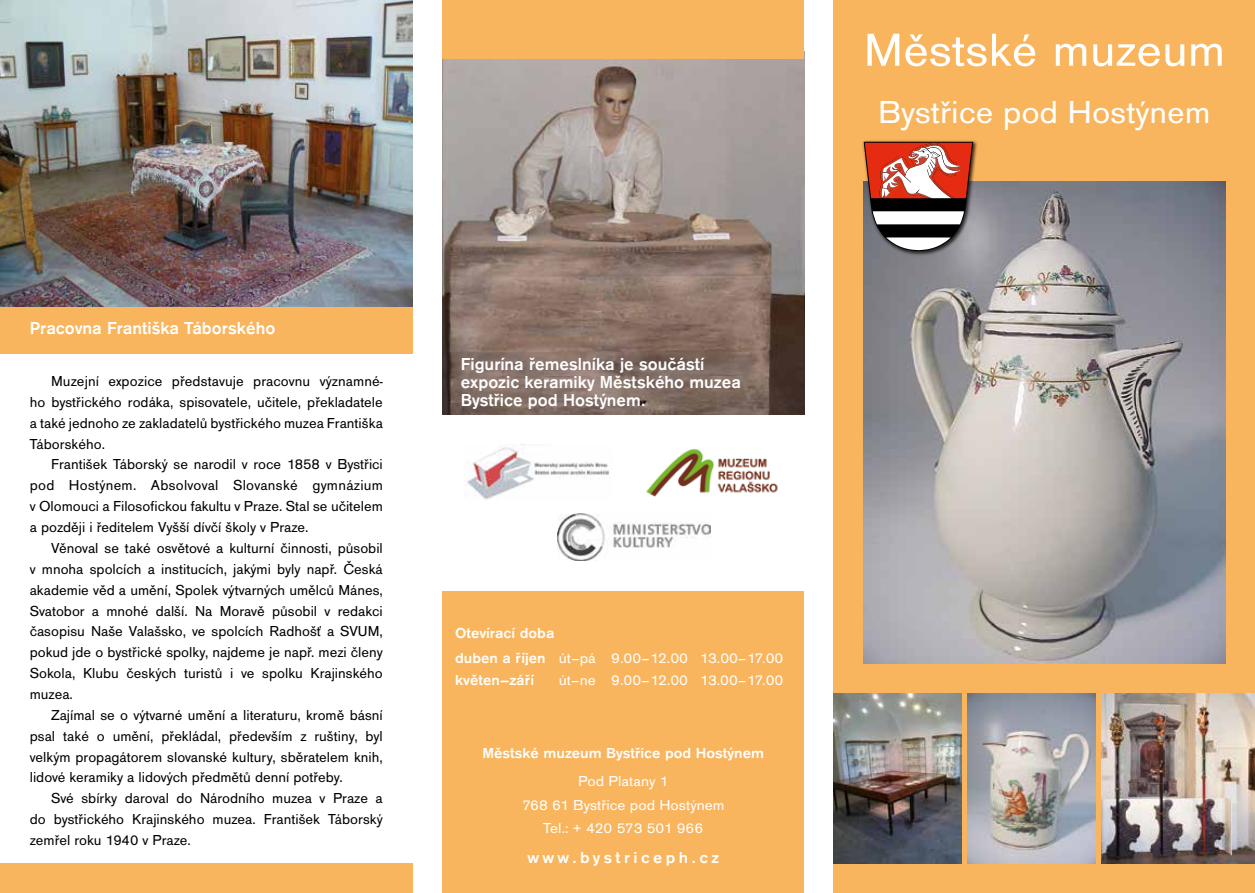
<style>
.page{position:relative;width:1255px;height:893px;background:#fff}
.page>*{position:absolute;margin:0;border:0;box-sizing:border-box;transform-origin:0 0}
.t1{font:48px "Accius TCE";color:#fff;scale:1.05 1}
.t2{font:33px "Accius TCE";color:#fff;scale:1.05 1}
.t3{font:500 18px/18px "Accius TCE";color:#fff}
.t4{font:500 16.5px "Accius TCE";letter-spacing:.2em;color:#fff;scale:1.05 1}
.t5{font:15px/20.9px "Accius TCE";color:#000;text-align:justify}
.t6{font:15px/23.4px "Accius TCE";color:#fff;text-align:center;scale:1.05 1}
.t7{font:500 15px "Accius TCE";color:#fff;scale:1.05 1}
.s1{font-weight:500}
</style>
<div class="page">
<img style="left:442px;top:58px;width:362px;height:357px">
<img style="left:0;top:0;width:412px;height:307px">
<div style="left:833px;top:0;width:421px;height:893px;background:#f9b55e"></div>
<div style="left:442px;top:0;width:362px;height:58px;background:#f9b55e"></div>
<div style="left:0;top:863px;width:412px;height:30px;background:#f9b55e"></div>
<div style="left:0;top:307px;width:412px;height:47px;background:#f9b55e"></div>
<div style="left:442px;top:591px;width:362px;height:302px;background:#f9b55e"></div>
<img style="left:863px;top:181px;width:362px;height:482px">
<img style="left:862px;top:140px;width:117px;height:117px">
<svg style="left:863px;top:142px;width:110px;height:109px;background:#a26c64"></svg>
<img style="left:833px;top:693px;width:128px;height:170px">
<img style="left:967px;top:693px;width:128px;height:170px">
<img style="left:1101px;top:693px;width:153px;height:170px">
<img style="left:465px;top:444px;width:145px;height:56px">
<img style="left:557px;top:513px;width:153px;height:47px">
<img style="left:646px;top:448px;width:132px;height:49px">
<p class="t3" style="left:30px;top:319px;width:247px">Pracovna Františka Táborského</p>
<p class="t5" style="left:30px;top:371px;width:354px;text-indent:21px">Muzejní expozice představuje pracovnu významné&shy;ho bystřického rodáka, spisovatele, učitele, překladatele a také jednoho ze zakladatelů bystřického muzea Františka Táborského.</p>
<p class="t5" style="left:30px;top:454px;width:355px;text-indent:21px">František Táborský se narodil v roce 1858 v Bystřici pod Hostýnem. Absolvoval Slovanské gymnázium v Olomouci a Filosofickou fakultu v Praze. Stal se učitelem a později i ředitelem Vyšší dívčí školy v Praze.</p>
<p class="t5" style="left:30px;top:538px;width:354px;text-indent:21px">Věnoval se také osvětové a kulturní činnosti, působil v mnoha spolcích a institucích, jakými byly např. Česká akademie věd a umění, Spolek výtvarných umělců Mánes, Svatobor a mnohé další. Na Moravě působil v redakci časopisu Naše Valašsko, ve spolcích Radhošť a SVUM, pokud jde o bystřické spolky, najdeme je např. mezi členy Sokola, Klubu českých turistů i ve spolku Krajinského muzea.</p>
<p class="t5" style="left:30px;top:705px;width:354px;text-indent:21px">Zajímal se o výtvarné umění a literaturu, kromě básní psal také o umění, překládal, především z ruštiny, byl velkým propagátorem slovanské kultury, sběratelem knih, lidové keramiky a lidových předmětů denní potřeby.</p>
<p class="t5" style="left:30px;top:788px;width:354px;text-indent:21px">Své sbírky daroval do Národního muzea v Praze a do bystřického Krajinského muzea. František Táborský zemřel roku 1940 v Praze.</p>
<p class="t3" style="left:460px;top:355px;width:282px">Figurína řemeslníka je součástí expozic keramiky Městského muzea<br>Bystřice pod Hostýnem.</p>
<p class="t6" style="left:455px;top:620px;width:314px;line-height:25.8px;text-align:left"><span class="s1">Otevírací doba<br>duben a říjen</span> út–pá 9.00–12.00 13.00–17.00</p>
<p class="t7" style="left:455px;top:672px;width:77px">květen–září</p>
<p class="t6" style="left:558px;top:668px;width:215px">út–ne 9.00–12.00 13.00–17.00</p>
<p class="t7" style="left:482px;top:745px;width:270px">Městské muzeum Bystřice pod Hostýnem</p>
<p class="t6" style="left:522px;top:770px;width:194px">Pod Platany 1<br>768 61 Bystřice pod Hostýnem<br>Tel.: + 420 573 501 966</p>
<p class="t4" style="left:527px;top:849px;width:184px">www.bystriceph.cz</p>
<h1 class="t1" style="left:863px;top:23px;width:346px">Městské muzeum</h1>
<h2 class="t2" style="left:878px;top:94px;width:318px">Bystřice pod Hostýnem</h2>
</div>
